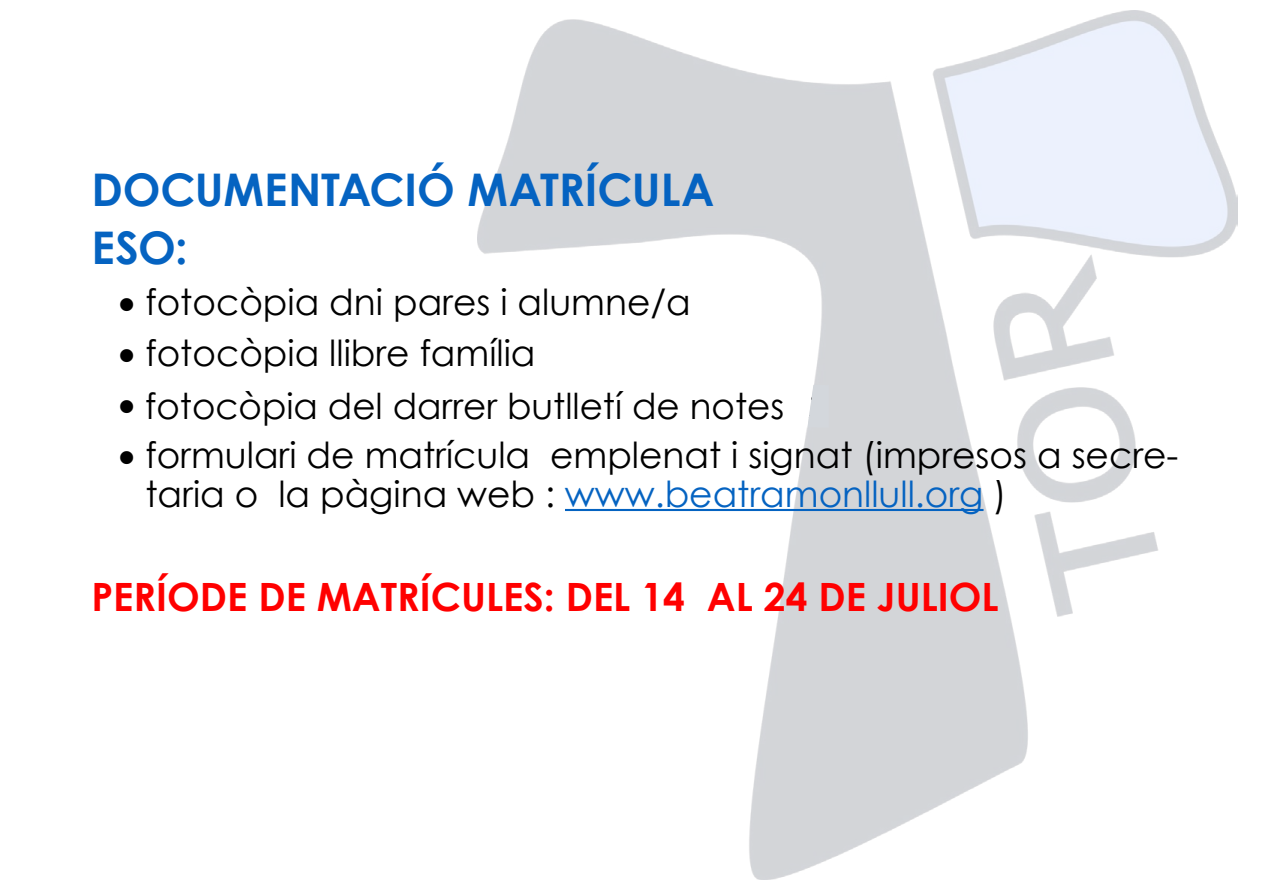
<style>
.page{position:relative;width:1263px;height:893px;background:#fff}
.page>*{position:absolute;margin:0;border:0;box-sizing:border-box;transform-origin:0 0}
.t1{font:700 45px/58.3px "Century Gothic";letter-spacing:-.005em;color:#0563c1}
.t2{font:700 39px "Century Gothic";color:#f00}
.t3{font:36px/38.8px "Century Gothic";color:#000}
.t4{font:35.7px "Century Gothic";color:#000}
.s1{color:#0563c1}
</style>
<div class="page">
<img style="left:477px;top:11px;width:760px;height:868px">
<hr style="left:565px;top:509px;width:418px;height:2px;background:#0563c1">
<svg style="left:477px;top:384px;width:352px;height:44px"></svg>
<p class="t1" style="left:91px;top:158px;width:625px">DOCUMENTACIÓ MATRÍCULA<br>ESO:</p>
<p class="t3" style="left:118px;top:282px;width:574px">• fotocòpia dni pares i alumne/a</p>
<p class="t3" style="left:118px;top:333px;width:419px">• fotocòpia llibre família</p>
<p class="t4" style="left:118px;top:381px;width:667px">• fotocòpia del darrer butlletí de notes</p>
<p class="t3" style="left:329px;top:384px;width:494px">historial acadèmic de 6è ep</p>
<p class="t3" style="left:145px;top:435px;width:1034px;text-indent:-27px">• formulari de matrícula emplenat i signat (impresos a secre&shy;taria o la pàgina web : <span class="s1">www.beatramonllull.org</span> )</p>
<p class="t2" style="left:91px;top:568px;width:909px">PERÍODE DE MATRÍCULES: DEL 14 AL 24 DE JULIOL</p>
</div>
